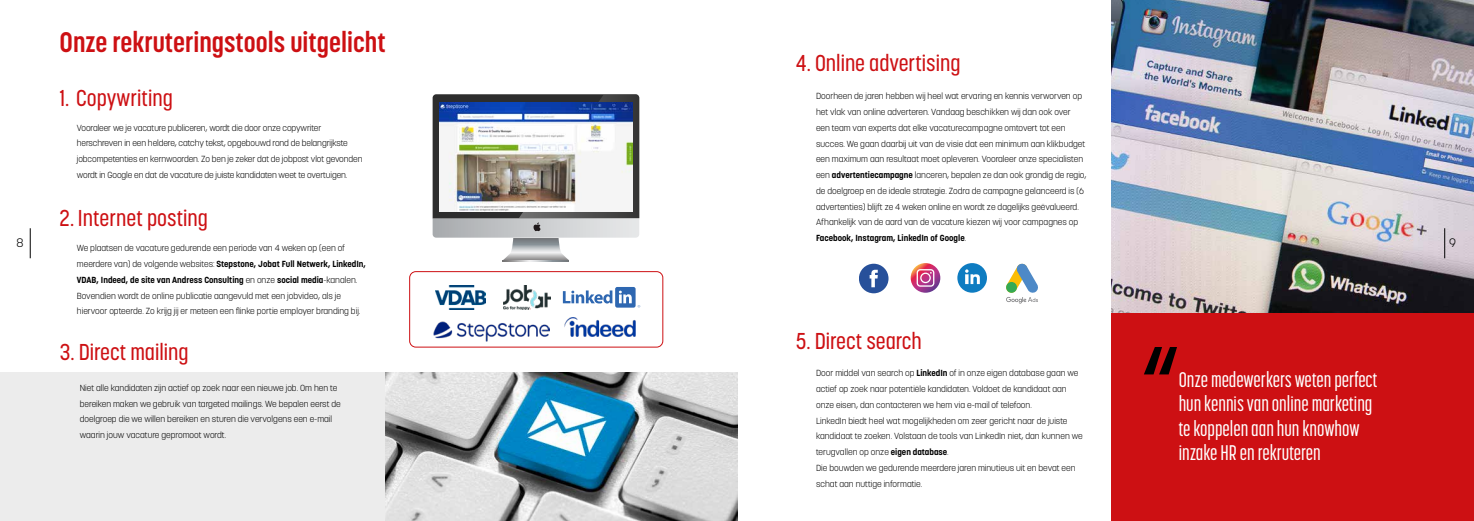
<style>
.page{position:relative;width:1474px;height:521px;background:#fff}
.page>*{position:absolute;margin:0;border:0;box-sizing:border-box;transform-origin:0 0}
.t1{font:500 131.25px "Korolev Compressed";color:#000}
.t2{font:700 28px "Korolev Condensed";color:#cd1013}
.t3{font:500 22.75px "Korolev Condensed";color:#cd1013}
.t4{font:500 21px/24.5px "Korolev Compressed";color:#fff}
.t5{font:300 12.25px "Korolev";color:#000}
.t6{font:300 8.75px/15.8px "Korolev";color:#000}
.s1{font-weight:700}
</style>
<div class="page">
<div style="left:0;top:372px;width:386px;height:149px;background:#ececec"></div>
<img style="left:386px;top:372px;width:351px;height:149px">
<svg style="left:503px;top:261px;width:66px;height:1px"></svg>
<svg style="left:432px;top:94px;width:207px;height:167px"></svg>
<div style="left:409px;top:271px;width:254px;height:76px;border:1px solid #cd1013;border-radius:6px"></div>
<img style="left:439px;top:102px;width:193px;height:110px">
<img style="left:564px;top:317px;width:71px;height:20px">
<img style="left:504px;top:285px;width:46px;height:25px">
<img style="left:434px;top:322px;width:115px;height:20px">
<img style="left:435px;top:285px;width:51px;height:25px">
<div style="left:615px;top:287px;width:20px;height:21px;background:#2e67b1;border-radius:2px"></div>
<svg style="left:563px;top:290px;width:49px;height:13px"></svg>
<svg style="left:619px;top:291px;width:12px;height:12px"></svg>
<img style="left:1111px;top:0;width:362px;height:314px">
<div style="left:1111px;top:314px;width:362px;height:207px;background:#cd1013"></div>
<svg style="left:1006px;top:264px;width:32px;height:40px"></svg>
<svg style="left:957px;top:263px;width:30px;height:30px"></svg>
<svg style="left:910px;top:263px;width:30px;height:30px"></svg>
<svg style="left:859px;top:264px;width:29px;height:29px"></svg>
<hr style="left:1444px;top:228px;width:1px;height:30px;background:#000">
<hr style="left:30px;top:228px;width:1px;height:30px;background:#000">
<h2 class="t2" style="left:60px;top:26px;width:327px">Onze rekruteringstools uitgelicht</h2>
<h3 class="t3" style="left:60px;top:85px;width:115px">1. Copywriting</h3>
<p class="t6" style="left:77px;top:120px;width:287px">Vooraleer we je vacature publiceren, wordt die door onze copywriter herschreven in een heldere, catchy tekst, opgebouwd rond de belangrijkste jobcompetenties en kernwoorden. Zo ben je zeker dat de jobpost vlot gevonden wordt in Google en dat de vacature de juiste kandidaten weet te overtuigen.</p>
<h3 class="t3" style="left:60px;top:204px;width:150px">2. Internet posting</h3>
<p class="t6" style="left:77px;top:240px;width:290px">We plaatsen de vacature gedurende een periode van 4 weken op (een of meerdere van) de volgende websites: <span class="s1">Stepstone, Jobat Full Netwerk, LinkedIn, VDAB, Indeed, de site van Andress Consulting</span> en onze <span class="s1">social media</span>-kanalen.<br>Bovendien wordt de online publicatie aangevuld met een jobvideo, als je hiervoor opteerde. Zo krijg jij er meteen een flinke portie employer branding bij.</p>
<h3 class="t3" style="left:795px;top:50px;width:166px">4. Online advertising</h3>
<p class="t6" style="left:816px;top:88px;width:272px">Doorheen de jaren hebben wij heel wat ervaring en kennis verworven op het vlak van online adverteren. Vandaag beschikken wij dan ook over een team van experts dat elke vacaturecampagne omtovert tot een succes. We gaan daarbij uit van de visie dat een minimum aan klikbudget een maximum aan resultaat moet opleveren. Vooraleer onze specialisten een <span class="s1">advertentiecampagne</span> lanceren, bepalen ze dan ook grondig de regio, de doelgroep en de ideale strategie. Zodra de campagne gelanceerd is (6 advertenties) blijft ze 4 weken online en wordt ze dagelijks geëvalueerd.<br>Afhankelijk van de aard van de vacature kiezen wij voor campagnes op <span class="s1">Facebook, Instagram, LinkedIn of Google</span>.</p>
<h3 class="t5" style="left:17px;top:235px;width:9px">8</h3>
<h3 class="t5" style="left:1449px;top:235px;width:8px">9</h3>
<h3 class="t3" style="left:60px;top:339px;width:130px">3. Direct mailing</h3>
<p class="t6" style="left:80px;top:380px;width:262px">Niet alle kandidaten zijn actief op zoek naar een nieuwe job. Om hen te bereiken maken we gebruik van targeted mailings. We bepalen eerst de doelgroep die we willen bereiken en sturen die vervolgens een e-mail waarin jouw vacature gepromoot wordt.</p>
<h3 class="t3" style="left:795px;top:328px;width:128px">5. Direct search</h3>
<p class="t6" style="left:816px;top:365px;width:268px">Door middel van search op <span class="s1">LinkedIn</span> of in onze eigen database gaan we actief op zoek naar potentiële kandidaten. Voldoet de kandidaat aan onze eisen, dan contacteren we hem via e-mail of telefoon.<br>LinkedIn biedt heel wat mogelijkheden om zeer gericht naar de juiste kandidaat te zoeken. Volstaan de tools van LinkedIn niet, dan kunnen we terugvallen op onze <span class="s1">eigen database</span>.<br>Die bouwden we gedurende meerdere jaren minutieus uit en bevat een schat aan nuttige informatie.</p>
<h1 class="t1" style="left:1141px;top:322px;width:40px">“</h1>
<h3 class="t4" style="left:1178px;top:367px;width:200px">Onze medewerkers weten perfect hun kennis van online marketing te koppelen aan hun knowhow inzake HR en rekruteren</h3>
</div>
